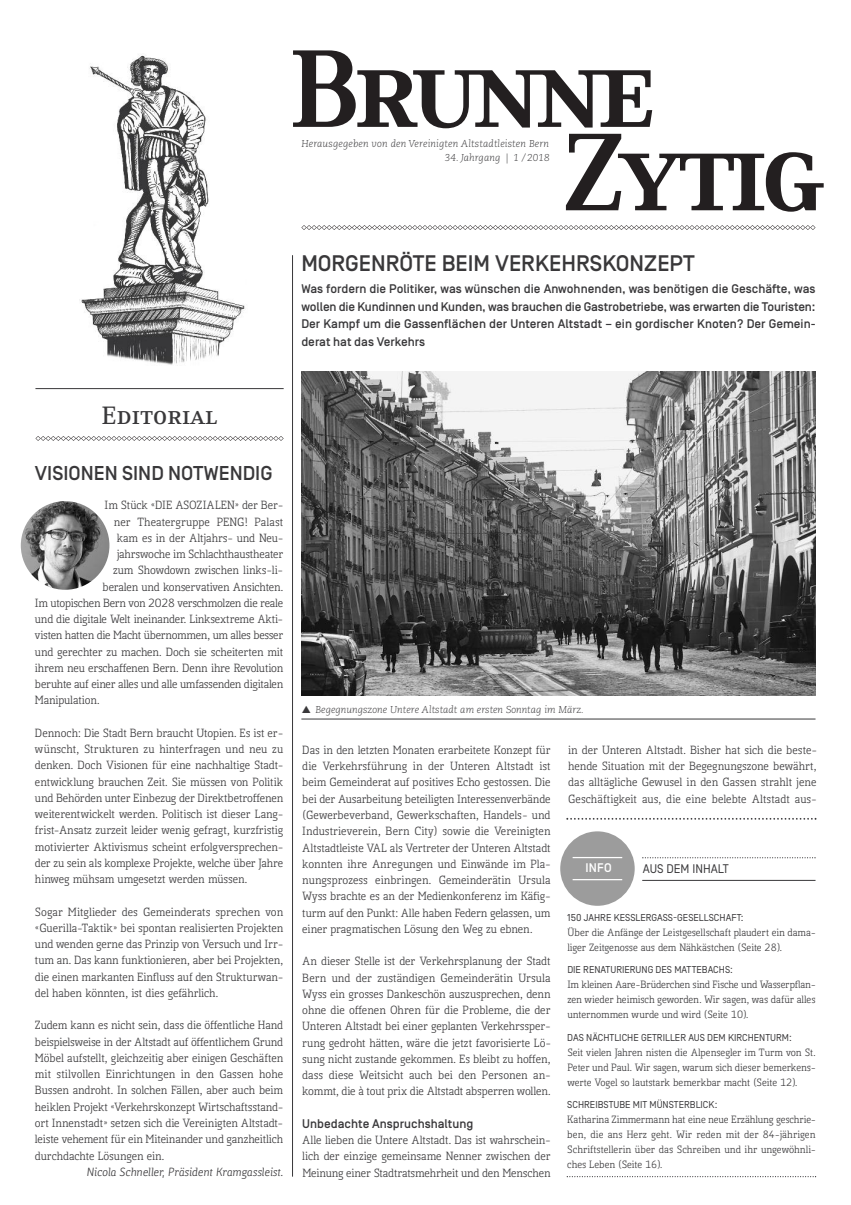
<style>
.page{position:relative;width:851px;height:1205px;background:#fff}
.page>*{position:absolute;margin:0;border:0;box-sizing:border-box;transform-origin:0 0}
.t1{font:25px "Skopex Serif Med Caps";letter-spacing:.01em;color:#39383a}
.t2{font:500 22.5px "Simplon BP";color:#39383a}
.t3{font:500 20px "Simplon BP";color:#39383a}
.t4{font:500 12.5px/17.5px "Simplon BP";color:#39383a;text-align:justify}
.t5{font:12.5px "Simplon BP Regular";color:#39383a}
.t6{font:500 12.5px "Simplon BP";color:#fff}
.t7{font:11.25px/16.2px "Kofi Pure Serif";letter-spacing:-.01em;color:#39383a;text-align:justify}
.t8{font:11.25px "Kofi Pure Kursiv";letter-spacing:-.005em;color:#39383a}
.t9{font:10px/15px "Kofi Pure Serif";letter-spacing:-.005em;color:#39383a;text-align:justify}
.t10{font:10px "Simplon BP Regular";color:#39383a}
.t11{font:italic 300 10px "Caecilia";letter-spacing:.01em;color:#39383a}
</style>
<div class="page">
<svg style="left:293px;top:50px;width:530px;height:162px"></svg>
<img style="left:81px;top:55px;width:164px;height:310px">
<svg style="left:301px;top:225px;width:514px;height:5px"></svg>
<hr style="left:292px;top:255px;width:1px;height:921px;background:#39383a">
<svg style="left:566px;top:1176px;width:250px;height:1px"></svg>
<svg style="left:35px;top:436px;width:248px;height:5px"></svg>
<hr style="left:35px;top:388px;width:248px;height:1px;background:#39383a">
<svg style="left:566px;top:818px;width:250px;height:2px"></svg>
<hr style="left:301px;top:719px;width:514px;height:1px;background:#39383a">
<img style="left:301px;top:371px;width:514px;height:324px">
<svg style="left:642px;top:857px;width:173px;height:1px"></svg>
<hr style="left:642px;top:880px;width:173px;height:1px;background:#39383a">
<div style="left:560px;top:831px;width:74px;height:75px;background:#9c9c9c;border-radius:50%"></div>
<hr style="left:572px;top:857px;width:50px;height:1px;background:#fff">
<hr style="left:572px;top:879px;width:50px;height:1px;background:#fff">
<img style="left:21px;top:501px;width:88px;height:89px;border-radius:50%">
<p class="t11" style="left:301px;top:138px;width:249px">Herausgegeben von den Vereinigten Altstadtleisten Bern</p>
<p class="t11" style="left:445px;top:152px;width:106px">34. Jahrgang | 1 / 2018</p>
<h2 class="t2" style="left:301px;top:250px;width:395px">MORGENRÖTE BEIM VERKEHRSKONZEPT</h2>
<p class="t4" style="left:301px;top:281px;width:515px">Was fordern die Politiker, was wünschen die Anwohnenden, was benötigen die Geschäfte, was wollen die Kundinnen und Kunden, was brauchen die Gastrobetriebe, was erwarten die Touristen:<br>Der Kampf um die Gassenflächen der Unteren Altstadt – ein gordischer Knoten? Der Gemein&shy;derat hat das Verkehrs</p>
<h1 class="t1" style="left:102px;top:400px;width:117px">Editorial</h1>
<h3 class="t3" style="left:35px;top:461px;width:239px">VISIONEN SIND NOTWENDIG</h3>
<p class="t7" style="left:105px;top:497px;width:180px">Im Stück «DIE ASOZIALEN» der Ber-</p>
<p class="t7" style="left:114px;top:514px;width:171px">ner Theatergruppe PENG! Palast</p>
<p class="t7" style="left:117px;top:530px;width:168px">kam es in der Altjahrs- und Neu-</p>
<p class="t7" style="left:117px;top:546px;width:168px">jahrswoche im Schlachthaustheater</p>
<p class="t7" style="left:113px;top:562px;width:171px">zum Showdown zwischen links-li-</p>
<p class="t7" style="left:102px;top:579px;width:182px">beralen und konservativen Ansichten.</p>
<p class="t7" style="left:35px;top:595px;width:250px">Im utopischen Bern von 2028 verschmolzen die reale</p>
<p class="t7" style="left:35px;top:611px;width:249px">und die digitale Welt ineinander. Linksextreme Akti-</p>
<p class="t7" style="left:35px;top:627px;width:250px">visten hatten die Macht übernommen, um alles besser</p>
<p class="t7" style="left:35px;top:644px;width:250px">und gerechter zu machen. Doch sie scheiterten mit</p>
<p class="t7" style="left:35px;top:660px;width:250px">ihrem neu erschaffenen Bern. Denn ihre Revolution</p>
<p class="t7" style="left:35px;top:676px;width:250px">beruhte auf einer alles und alle umfassenden digitalen</p>
<p class="t7" style="left:35px;top:692px;width:66px">Manipulation.</p>
<p class="t7" style="left:35px;top:725px;width:250px">Dennoch: Die Stadt Bern braucht Utopien. Es ist er&shy;wünscht, Strukturen zu hinterfragen und neu zu denken. Doch Visionen für eine nachhaltige Stadt&shy;entwicklung brauchen Zeit. Sie müssen von Politik und Behörden unter Einbezug der Direktbetroffenen weiterentwickelt werden. Politisch ist dieser Lang&shy;frist-Ansatz zurzeit leider wenig gefragt, kurzfristig motivierter Aktivismus scheint erfolgversprechen&shy;der zu sein als komplexe Projekte, welche über Jahre hinweg mühsam umgesetzt werden müssen.</p>
<p class="t7" style="left:35px;top:904px;width:250px">Sogar Mitglieder des Gemeinderats sprechen von «Guerilla-Taktik» bei spontan realisierten Projekten und wenden gerne das Prinzip von Versuch und Irr&shy;tum an. Das kann funktionieren, aber bei Projekten, die einen markanten Einfluss auf den Strukturwan&shy;del haben könnten, ist dies gefährlich.</p>
<p class="t7" style="left:35px;top:1017px;width:250px">Zudem kann es nicht sein, dass die öffentliche Hand beispielsweise in der Altstadt auf öffentlichem Grund Möbel aufstellt, gleichzeitig aber einigen Geschäften mit stilvollen Einrichtungen in den Gassen hohe Bussen androht. In solchen Fällen, aber auch beim heiklen Projekt «Verkehrskonzept Wirtschaftsstand&shy;ort Innenstadt» setzen sich die Vereinigten Altstadt&shy;leiste vehement für ein Miteinander und ganzheitlich durchdachte Lösungen ein.</p>
<p class="t8" style="left:87px;top:1164px;width:198px">Nicola Schneller, Präsident Kramgassleist.</p>
<p class="t11" style="left:315px;top:703px;width:270px">Begegnungszone Untere Altstadt am ersten Sonntag im März.</p>
<p class="t7" style="left:302px;top:742px;width:250px">Das in den letzten Monaten erarbeitete Konzept für die Verkehrsführung in der Unteren Altstadt ist beim Gemeinderat auf positives Echo gestossen. Die bei der Ausarbeitung beteiligten Interessenverbände (Gewerbeverband, Gewerkschaften, Handels- und Industrieverein, Bern City) sowie die Vereinigten Altstadtleiste VAL als Vertreter der Unteren Altstadt konnten ihre Anregungen und Einwände im Pla&shy;nungsprozess einbringen. Gemeinderätin Ursula Wyss brachte es an der Medienkonferenz im Käfig&shy;turm auf den Punkt: Alle haben Federn gelassen, um einer pragmatischen Lösung den Weg zu ebnen.</p>
<p class="t7" style="left:302px;top:953px;width:250px">An dieser Stelle ist der Verkehrsplanung der Stadt Bern und der zuständigen Gemeinderätin Ursula Wyss ein grosses Dankeschön auszusprechen, denn ohne die offenen Ohren für die Probleme, die der Unteren Altstadt bei einer geplanten Verkehrssper&shy;rung gedroht hätten, wäre die jetzt favorisierte Lö&shy;sung nicht zustande gekommen. Es bleibt zu hoffen, dass diese Weitsicht auch bei den Personen an&shy;kommt, die à tout prix die Altstadt absperren wollen.</p>
<p class="t4" style="left:302px;top:1115px;width:172px">Unbedachte Anspruchshaltung</p>
<p class="t7" style="left:302px;top:1132px;width:250px">Alle lieben die Untere Altstadt. Das ist wahrschein&shy;lich der einzige gemeinsame Nenner zwischen der Meinung einer Stadtratsmehrheit und den Menschen</p>
<p class="t7" style="left:568px;top:742px;width:250px">in der Unteren Altstadt. Bisher hat sich die beste&shy;hende Situation mit der Begegnungszone bewährt, das alltägliche Gewusel in den Gassen strahlt jene Geschäftigkeit aus, die eine belebte Altstadt aus-</p>
<p class="t6" style="left:585px;top:860px;width:28px">INFO</p>
<p class="t5" style="left:642px;top:861px;width:88px">AUS DEM INHALT</p>
<p class="t10" style="left:567px;top:911px;width:178px">150 JAHRE KESSLERGASS-GESELLSCHAFT:</p>
<p class="t9" style="left:567px;top:925px;width:250px">Über die Anfänge der Leistgesellschaft plaudert ein dama&shy;liger Zeitgenosse aus dem Nähkästchen (Seite 28).</p>
<p class="t10" style="left:567px;top:964px;width:167px">DIE RENATURIERUNG DES MATTEBACHS:</p>
<p class="t9" style="left:567px;top:977px;width:250px">Im kleinen Aare-Brüderchen sind Fische und Wasserpflan&shy;zen wieder heimisch geworden. Wir sagen, was dafür alles unternommen wurde und wird (Seite 10).</p>
<p class="t10" style="left:567px;top:1031px;width:226px">DAS NÄCHTLICHE GETRILLER AUS DEM KIRCHENTURM:</p>
<p class="t9" style="left:567px;top:1045px;width:250px">Seit vielen Jahren nisten die Alpensegler im Turm von St.<br>Peter und Paul. Wir sagen, warum sich dieser bemerkens&shy;werte Vogel so lautstark bemerkbar macht (Seite 12).</p>
<p class="t10" style="left:567px;top:1099px;width:151px">SCHREIBSTUBE MIT MÜNSTERBLICK:</p>
<p class="t9" style="left:567px;top:1112px;width:250px">Katharina Zimmermann hat eine neue Erzählung geschrie&shy;ben, die ans Herz geht. Wir reden mit der 84-jährigen Schriftstellerin über das Schreiben und ihr ungewöhnli&shy;ches Leben (Seite 16).</p>
</div>
